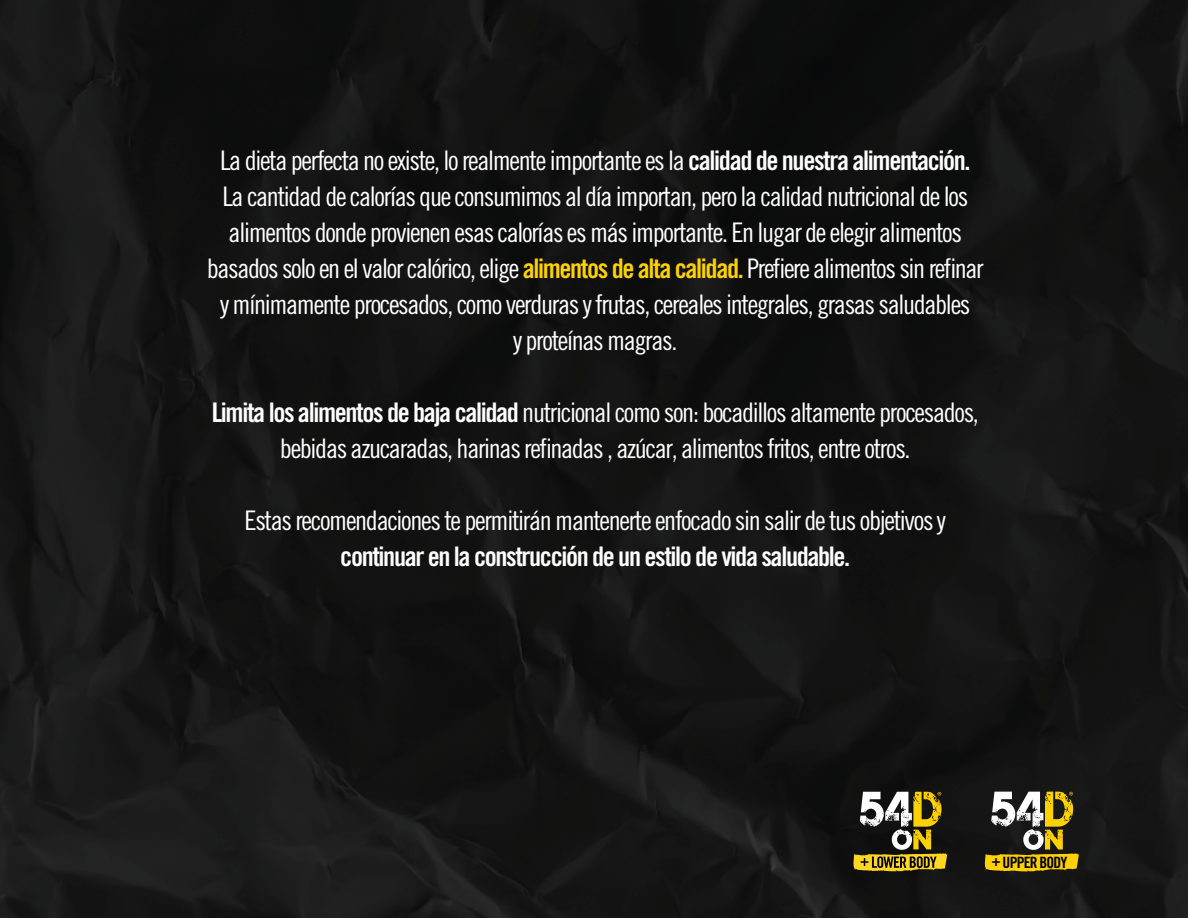
<style>
.page{position:relative;width:1188px;height:918px;background:#fff}
.page>*{position:absolute;margin:0;border:0;box-sizing:border-box;transform-origin:0 0}
.t1{font:27px/36px "Trade Gothic LT Std Cn 18";letter-spacing:-.05em;color:#fff;text-align:center}
.t2{font:27px "Trade Gothic LT Std Bd Cn 20";letter-spacing:-.05em;color:#fff}
.t3{font:15.6px "Trade Gothic LT Std Bd Cn 20";letter-spacing:-.05em;color:#000}
.s1{font-family:"Trade Gothic LT Std Bd Cn 20"}
.s2{font-family:"Trade Gothic LT Std Bd Cn 20";color:#fed103}
</style>
<div class="page">
<img style="left:0;top:0;width:1188px;height:918px">
<svg style="left:984px;top:792px;width:96px;height:80px;background:#817435"></svg>
<svg style="left:852px;top:792px;width:96px;height:80px;background:#706536"></svg>
<p class="t1" style="left:207px;top:142px;width:778px">La dieta perfecta no existe, lo realmente importante es la <span class="s1">calidad de nuestra alimentación.<br></span>La cantidad de calorías que consumimos al día importan, pero la calidad nutricional de los alimentos donde provienen esas calorías es más importante. En lugar de elegir alimentos basados solo en el valor calórico, elige <span class="s2">alimentos de alta calidad.</span> Prefiere alimentos sin refinar y mínimamente procesados, como verduras y frutas, cereales integrales, grasas saludables<br>y proteínas magras.</p>
<p class="t1" style="left:212px;top:394px;width:769px"><span class="s1">Limita los alimentos de baja calidad</span> nutricional como son: bocadillos altamente procesados, bebidas azucaradas, harinas refinadas , azúcar, alimentos fritos, entre otros.</p>
<p class="t1" style="left:245px;top:502px;width:703px">Estas recomendaciones te permitirán mantenerte enfocado sin salir de tus objetivos y</p>
<p class="t2" style="left:340px;top:540px;width:512px">continuar en la construcción de un estilo de vida saludable.</p>
<p class="t3" style="left:991px;top:853px;width:78px">+ UPPER BODY</p>
</div>
